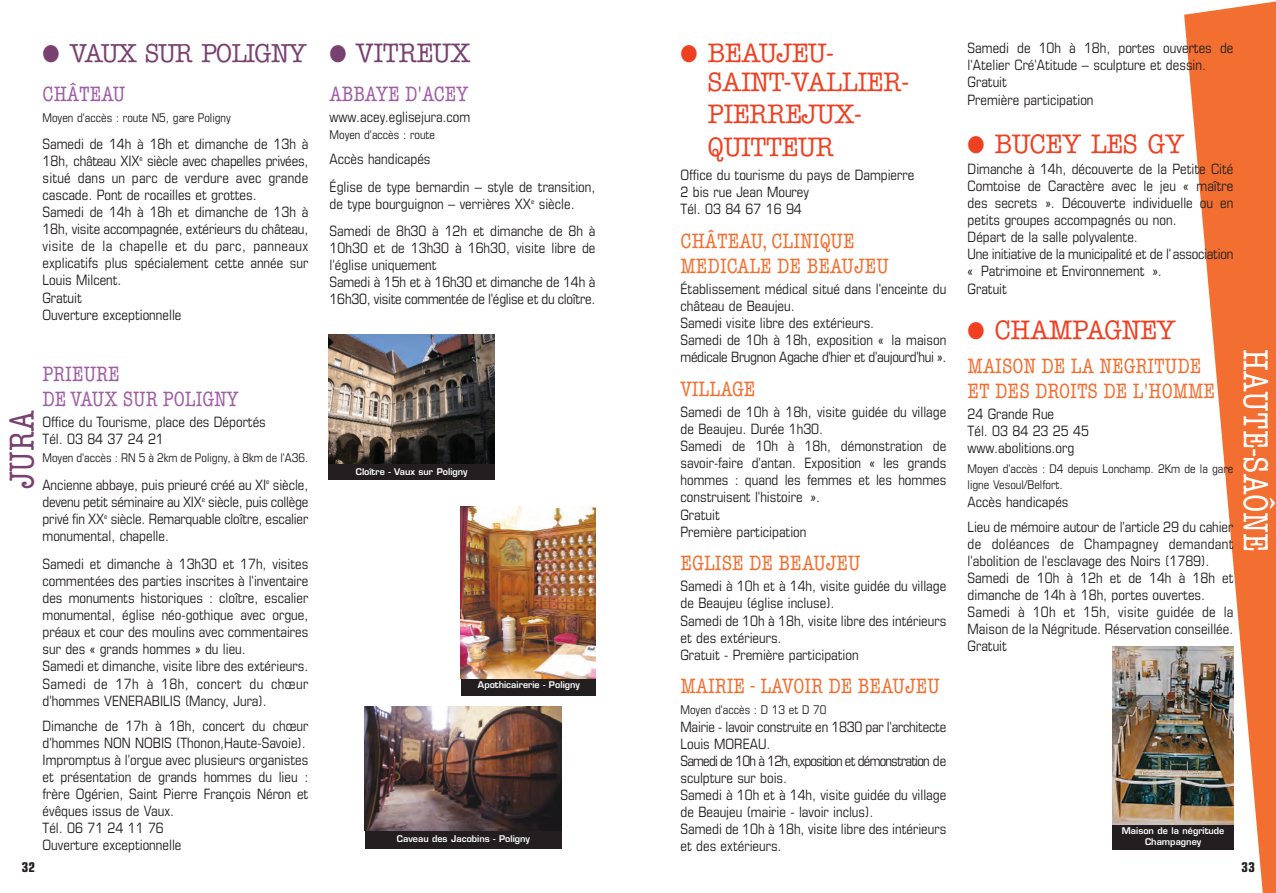
<style>
.page{position:relative;width:1276px;height:893px;background:#fff}
.page>*{position:absolute;margin:0;border:0;box-sizing:border-box;transform-origin:0 0}
.t1{font:condensed 36px "American Typewriter";color:#fff}
.t2{font:condensed 36px "American Typewriter";color:#784171}
.t3{font:500 27px/29.2px "American Typewriter";color:#ef4022;scale:.9 1}
.t4{font:500 27px "American Typewriter";color:#784171;scale:.9 1}
.t5{font:500 26.25px "American Typewriter";letter-spacing:-.025em;color:#784171;scale:.9 1}
.t6{font:condensed 21px/25.2px "American Typewriter";color:#f36f31}
.t7{font:condensed 21px/25.2px "American Typewriter";color:#a05ea6}
.t8{font:condensed 14.25px/17.1px "Eurostile";color:#231f20}
.t9{font:700 condensed 13.5px "Eurostile";color:#231f20}
.t10{font:condensed 12px/16px "Eurostile";color:#231f20}
.t11{font:600 9px/10.8px "Eurostile";color:#fff;text-align:center}
</style>
<div class="page">
<svg style="left:1184px;top:1px;width:92px;height:892px;fill:#f36f31"></svg>
<div style="left:329px;top:335px;width:166px;height:145px;background:#231f20"></div>
<img style="left:329px;top:335px;width:166px;height:128px">
<div style="left:460px;top:506px;width:135px;height:190px;background:#231f20"></div>
<img style="left:460px;top:506px;width:135px;height:172px">
<div style="left:365px;top:707px;width:196px;height:142px;background:#231f20"></div>
<img style="left:365px;top:707px;width:196px;height:124px">
<div style="left:1112px;top:646px;width:121px;height:204px;background:#231f20"></div>
<img style="left:1112px;top:646px;width:121px;height:179px">
<h3 class="t5" style="left:43px;top:43px;width:294px">● VAUX SUR POLIGNY</h3>
<h3 class="t7" style="left:43px;top:83px;width:84px">CHÂTEAU</h3>
<p class="t10" style="left:43px;top:111px;width:190px">Moyen d'accès : route N5, gare Poligny</p>
<p class="t8" style="left:43px;top:136px;width:267px">Samedi de 14h à 18h et dimanche de 13h à 18h, château XIX<sup>e</sup> siècle avec chapelles privées, situé dans un parc de verdure avec grande cascade. Pont de rocailles et grottes.<br>Samedi de 14h à 18h et dimanche de 13h à 18h, visite accompagnée, extérieurs du château, visite de la chapelle et du parc, panneaux explicatifs plus spécialement cette année sur Louis Milcent.<br>Gratuit<br>Ouverture exceptionnelle</p>
<h1 class="t2" style="left:10px;top:489px;width:80px;rotate:-90deg">JURA</h1>
<h3 class="t7" style="left:43px;top:363px;width:198px">PRIEURE<br>DE VAUX SUR POLIGNY</h3>
<p class="t8" style="left:43px;top:415px;width:225px">Office du Tourisme, place des Déportés<br>Tél. 03 84 37 24 21</p>
<p class="t10" style="left:43px;top:450px;width:267px">Moyen d'accès : RN 5 à 2km de Poligny, à 8km de l'A36.</p>
<p class="t8" style="left:43px;top:477px;width:267px;text-align:justify">Ancienne abbaye, puis prieuré créé au XI<sup>e</sup> siècle, devenu petit séminaire au XIX<sup>e</sup> siècle, puis collège privé fin XX<sup>e</sup> siècle. Remarquable cloître, escalier monumental, chapelle.</p>
<p class="t8" style="left:43px;top:556px;width:267px">Samedi et dimanche à 13h30 et 17h, visites commentées des parties inscrites à l'inventaire des monuments historiques : cloître, escalier monumental, église néo-gothique avec orgue, préaux et cour des moulins avec commentaires sur des « grands hommes » du lieu.<br>Samedi et dimanche, visite libre des extérieurs.<br>Samedi de 17h à 18h, concert du chœur d'hommes VENERABILIS (Mancy, Jura).</p>
<p class="t8" style="left:43px;top:718px;width:267px">Dimanche de 17h à 18h, concert du chœur d'hommes NON NOBIS (Thonon,Haute-Savoie).<br>Impromptus à l'orgue avec plusieurs organistes et présentation de grands hommes du lieu : frère Ogérien, Saint Pierre François Néron et évêques issus de Vaux.<br>Tél. 06 71 24 11 76<br>Ouverture exceptionnelle</p>
<h2 class="t4" style="left:330px;top:43px;width:158px">● VITREUX</h2>
<h3 class="t7" style="left:330px;top:83px;width:140px">ABBAYE D'ACEY</h3>
<p class="t8" style="left:330px;top:110px;width:142px">www.acey.eglisejura.com</p>
<p class="t10" style="left:330px;top:128px;width:107px">Moyen d'accès : route</p>
<p class="t8" style="left:330px;top:146px;width:267px;line-height:28px">Accès handicapés<br>Église de type bernardin – style de transition,</p>
<p class="t8" style="left:330px;top:192px;width:267px;line-height:26.5px">de type bourguignon – verrières XX<sup>e</sup> siècle.<br>Samedi de 8h30 à 12h et dimanche de 8h à</p>
<p class="t8" style="left:330px;top:240px;width:267px">10h30 et de 13h30 à 16h30, visite libre de l'église uniquement<br>Samedi à 15h et à 16h30 et dimanche de 14h à 16h30, visite commentée de l'église et du cloître.</p>
<p class="t11" style="left:356px;top:467px;width:113px">Cloître - Vaux sur Poligny</p>
<p class="t11" style="left:478px;top:681px;width:103px">Apothicairerie - Poligny</p>
<p class="t11" style="left:397px;top:834px;width:135px">Caveau des Jacobins - Poligny</p>
<h2 class="t3" style="left:708px;top:40px;width:225px;text-indent:-27px">● BEAUJEU-<br>SAINT-VALLIER-</h2>
<h2 class="t3" style="left:708px;top:100px;width:173px;line-height:32.4px">PIERREJUX-<br>QUITTEUR</h2>
<p class="t8" style="left:680px;top:167px;width:235px">Office du tourisme du pays de Dampierre<br>2 bis rue Jean Mourey<br>Tél. 03 84 67 16 94</p>
<h3 class="t6" style="left:680px;top:230px;width:210px">CHÂTEAU, CLINIQUE<br>MEDICALE DE BEAUJEU</h3>
<p class="t8" style="left:680px;top:281px;width:267px">Établissement médical situé dans l'enceinte du château de Beaujeu.<br>Samedi visite libre des extérieurs.<br>Samedi de 10h à 18h, exposition « la maison médicale Brugnon Agache d'hier et d'aujourd'hui ».</p>
<h3 class="t6" style="left:680px;top:378px;width:77px">VILLAGE</h3>
<p class="t8" style="left:680px;top:405px;width:267px">Samedi de 10h à 18h, visite guidée du village de Beaujeu. Durée 1h30.<br>Samedi de 10h à 18h, démonstration de savoir-faire d'antan. Exposition « les grands hommes : quand les femmes et les hommes construisent l'histoire ».<br>Gratuit<br>Première participation</p>
<h3 class="t6" style="left:680px;top:552px;width:182px">EGLISE DE BEAUJEU</h3>
<p class="t8" style="left:680px;top:579px;width:267px">Samedi à 10h et à 14h, visite guidée du village de Beaujeu (église incluse).<br>Samedi de 10h à 18h, visite libre des intérieurs et des extérieurs.<br>Gratuit - Première participation</p>
<h3 class="t6" style="left:680px;top:676px;width:261px">MAIRIE - LAVOIR DE BEAUJEU</h3>
<p class="t10" style="left:680px;top:703px;width:147px">Moyen d'accès : D 13 et D 70</p>
<p class="t8" style="left:680px;top:719px;width:267px">Mairie - lavoir construite en 1830 par l'architecte Louis MOREAU.<br>Samedi de 10h à 12h, exposition et démonstration de sculpture sur bois.<br>Samedi à 10h et à 14h, visite guidée du village de Beaujeu (mairie - lavoir inclus).<br>Samedi de 10h à 18h, visite libre des intérieurs et des extérieurs.</p>
<p class="t8" style="left:967px;top:41px;width:267px">Samedi de 10h à 18h, portes ouvertes de l'Atelier Cré'Atitude – sculpture et dessin.<br>Gratuit<br>Première participation</p>
<h2 class="t3" style="left:967px;top:131px;width:242px">● BUCEY LES GY</h2>
<p class="t8" style="left:967px;top:161px;width:267px">Dimanche à 14h, découverte de la Petite Cité Comtoise de Caractère avec le jeu « maître des secrets ». Découverte individuelle ou en petits groupes accompagnés ou non.<br>Départ de la salle polyvalente.<br>Une initiative de la municipalité et de l'association « Patrimoine et Environnement ».<br>Gratuit</p>
<h2 class="t3" style="left:967px;top:317px;width:232px">● CHAMPAGNEY</h2>
<h3 class="t6" style="left:967px;top:355px;width:249px">MAISON DE LA NEGRITUDE<br>ET DES DROITS DE L'HOMME</h3>
<p class="t8" style="left:967px;top:406px;width:123px">24 Grande Rue<br>Tél. 03 84 23 25 45 www.abolitions.org</p>
<p class="t10" style="left:967px;top:462px;width:267px">Moyen d'accès : D4 depuis Lonchamp. 2Km de la gare ligne Vesoul/Belfort.</p>
<p class="t8" style="left:967px;top:490px;width:267px;line-height:25px">Accès handicapés<br>Lieu de mémoire autour de l'article 29 du cahier</p>
<p class="t8" style="left:967px;top:536px;width:267px">de doléances de Champagney demandant l'abolition de l'esclavage des Noirs (1789).<br>Samedi de 10h à 12h et de 14h à 18h et dimanche de 14h à 18h, portes ouvertes.<br>Samedi à 10h et 15h, visite guidée de la Maison de la Négritude. Réservation conseillée.<br>Gratuit</p>
<h1 class="t1" style="left:1267px;top:349px;width:205px;rotate:90deg">HAUTE-SAÔNE</h1>
<p class="t11" style="left:1122px;top:826px;width:104px">Maison de la négritude<br>Champagney</p>
<p class="t9" style="left:22px;top:863px;width:15px">32</p>
<p class="t9" style="left:1241px;top:863px;width:15px">33</p>
</div>
